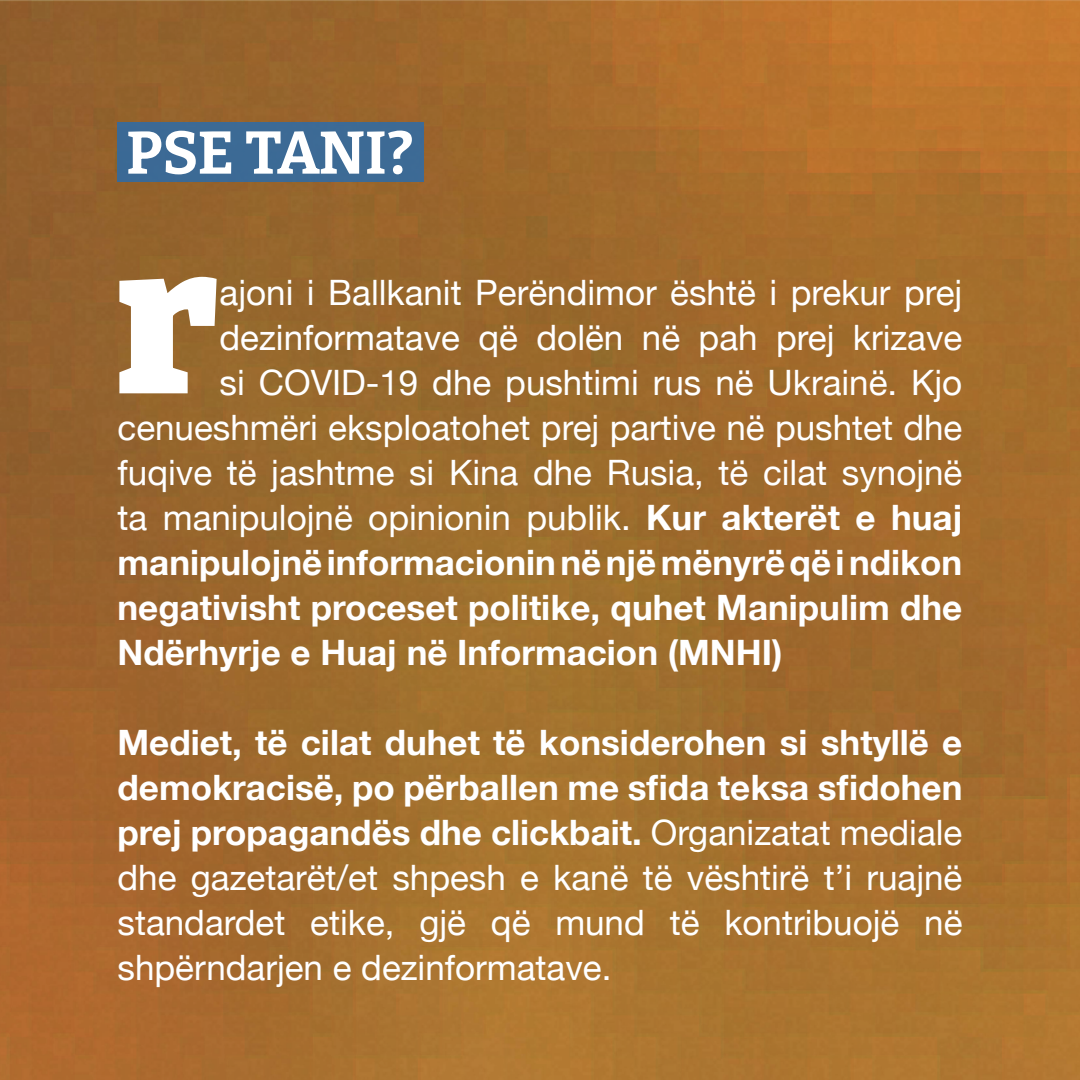
<style>
.page{position:relative;width:1080px;height:1080px;background:#fff}
.page>*{position:absolute;margin:0;border:0;box-sizing:border-box;transform-origin:0 0}
.t1{font:900 210px "Bitter";color:#fff}
.t2{font:700 60px "Bitter";letter-spacing:-.01em;color:#fff}
.t3{font:35px/45px "Helvetica Neue";color:#fff;text-align:justify}
.t4{font:700 35px "Helvetica Neue";color:#fff}
.s1{font-weight:700}
</style>
<div class="page">
<img style="left:0;top:0;width:1080px;height:1080px">
<div style="left:118px;top:122px;width:306px;height:60px;background:#3c6a95"></div>
<h2 class="t2" style="left:126px;top:104px;width:289px">PSE TANI?</h2>
<h1 class="t1" style="left:115px;top:130px;width:106px">r</h1>
<p class="t3" style="left:220px;top:272px;width:744px">ajoni i Ballkanit Perëndimor është i prekur prej</p>
<p class="t3" style="left:220px;top:317px;width:744px">dezinformatave që dolën në pah prej krizave</p>
<p class="t3" style="left:220px;top:362px;width:744px">si COVID-19 dhe pushtimi rus në Ukrainë. Kjo</p>
<p class="t3" style="left:118px;top:407px;width:846px">cenueshmëri eksploatohet prej partive në pushtet dhe</p>
<p class="t3" style="left:118px;top:452px;width:846px">fuqive të jashtme si Kina dhe Rusia, të cilat synojnë</p>
<p class="t3" style="left:118px;top:497px;width:846px">ta manipulojnë opinionin publik. <span class="s1">Kur akterët e huaj</span></p>
<p class="t4" style="left:118px;top:535px;width:846px">manipulojnë informacionin në një mënyrë që i ndikon</p>
<p class="t4" style="left:118px;top:580px;width:846px">negativisht proceset politike, quhet Manipulim dhe</p>
<p class="t4" style="left:118px;top:625px;width:666px">Ndërhyrje e Huaj në Informacion (MNHI)</p>
<p class="t3" style="left:118px;top:722px;width:846px"><span class="s1">Mediet, të cilat duhet të konsiderohen si shtyllë e demokracisë, po përballen me sfida teksa sfidohen prej propagandës dhe clickbait.</span> Organizatat mediale dhe gazetarët/et shpesh e kanë të vështirë t’i ruajnë standardet etike, gjë që mund të kontribuojë në shpërndarjen e dezinformatave.</p>
</div>
